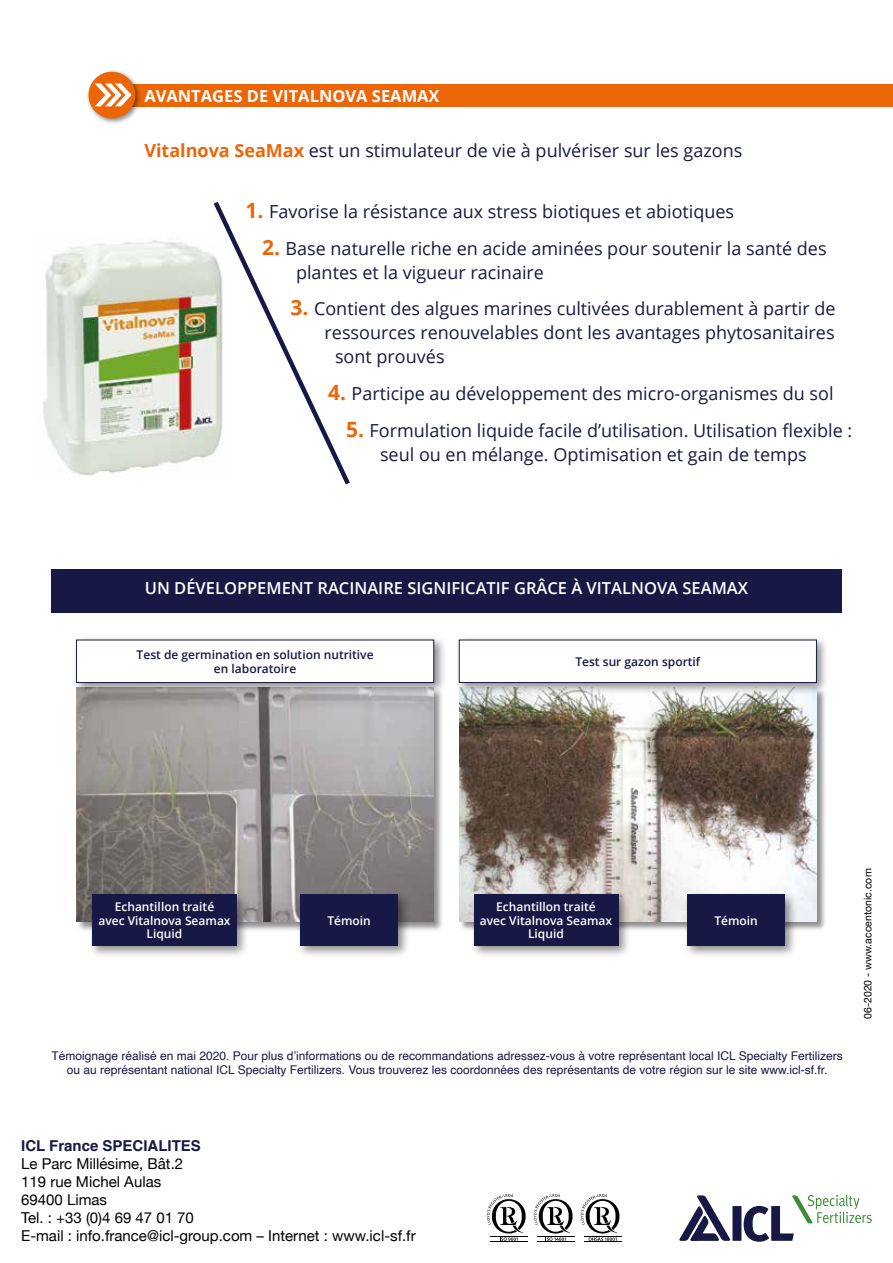
<style>
.page{position:relative;width:893px;height:1263px;background:#fff}
.page>*{position:absolute;margin:0;border:0;box-sizing:border-box;transform-origin:0 0}
.t1{font:18px/24px "Open Sans";color:#171944}
.t2{font:600 16.5px "Open Sans";color:#fff}
.t3{font:700 16.5px "Open Sans";color:#fff}
.t4{font:15px/18px "Helvetica Neue";color:#000}
.t5{font:700 15px "Helvetica";color:#171944}
.t6{font:12px/14.4px "Helvetica";color:#171944;text-align:center}
.t7{font:600 12px/13.5px "Open Sans";color:#fff;text-align:center}
.t8{font:600 12px/13.5px "Open Sans";color:#171944;text-align:center}
.t9{font:10.5px "Helvetica Neue";color:#000}
.s1{font-weight:700;color:#ec6608}
.s2{font-weight:700;font-size:21px;color:#ec6608}
</style>
<div class="page">
<div style="left:51px;top:570px;width:791px;height:43px;background:#171944"></div>
<hr style="left:490px;top:1236px;width:38px;height:1px;background:#000">
<svg style="left:487px;top:1194px;width:39px;height:47px"></svg>
<hr style="left:537px;top:1236px;width:38px;height:1px;background:#000">
<svg style="left:534px;top:1194px;width:38px;height:47px"></svg>
<hr style="left:584px;top:1236px;width:38px;height:1px;background:#000">
<svg style="left:581px;top:1194px;width:38px;height:47px"></svg>
<svg style="left:679px;top:1195px;width:52px;height:46px"></svg>
<div style="left:732px;top:1206px;width:9px;height:35px;background:#171944"></div>
<svg style="left:744px;top:1195px;width:128px;height:47px"></svg>
<div style="left:112px;top:84px;width:781px;height:23px;background:#ec6608"></div>
<div style="left:86px;top:69px;width:56px;height:56px;background:#000;opacity:.45"></div>
<div style="left:89px;top:72px;width:46px;height:46px;background:#ec6608;border-radius:50%"></div>
<svg style="left:95px;top:84px;width:37px;height:22px"></svg>
<img style="left:43px;top:240px;width:167px;height:236px">
<svg style="left:210px;top:201px;width:140px;height:284px"></svg>
<div style="left:76px;top:687px;width:369px;height:245px;background:#000;opacity:.45"></div>
<img style="left:77px;top:695px;width:357px;height:227px">
<div style="left:72px;top:636px;width:374px;height:59px;background:#000;opacity:.45"></div>
<div style="left:77px;top:640px;width:357px;height:42px;background:#fff"></div>
<div style="left:76px;top:640px;width:358px;height:43px;border:1px solid #171944"></div>
<div style="left:88px;top:891px;width:161px;height:67px;background:#000;opacity:.45"></div>
<div style="left:92px;top:895px;width:145px;height:51px;background:#171944"></div>
<div style="left:296px;top:891px;width:115px;height:67px;background:#000;opacity:.45"></div>
<div style="left:300px;top:895px;width:98px;height:51px;background:#171944"></div>
<div style="left:459px;top:688px;width:367px;height:244px;background:#000;opacity:.45"></div>
<img style="left:459px;top:695px;width:357px;height:227px">
<div style="left:455px;top:636px;width:374px;height:59px;background:#000;opacity:.45"></div>
<div style="left:459px;top:640px;width:357px;height:42px;background:#fff"></div>
<div style="left:459px;top:640px;width:358px;height:43px;border:1px solid #171944"></div>
<div style="left:470px;top:891px;width:161px;height:67px;background:#000;opacity:.45"></div>
<div style="left:474px;top:895px;width:144px;height:51px;background:#171944"></div>
<div style="left:683px;top:891px;width:115px;height:67px;background:#000;opacity:.45"></div>
<div style="left:687px;top:895px;width:98px;height:51px;background:#171944"></div>
<p class="t3" style="left:144px;top:85px;width:297px">AVANTAGES DE VITALNOVA SEAMAX</p>
<p class="t1" style="left:144px;top:138px;width:599px"><span class="s1">Vitalnova SeaMax</span> est un stimulateur de vie à pulvériser sur les gazons</p>
<p class="t1" style="left:246px;top:199px;width:490px"><span class="s2">1.</span> Favorise la résistance aux stress biotiques et abiotiques</p>
<p class="t1" style="left:296px;top:236px;width:532px;text-indent:-34px"><span class="s2">2.</span> Base naturelle riche en acide aminées pour soutenir la santé des plantes et la vigueur racinaire</p>
<p class="t1" style="left:291px;top:296px;width:546px"><span class="s2">3.</span> Contient des algues marines cultivées durablement à partir de</p>
<p class="t1" style="left:325px;top:320px;width:511px">ressources renouvelables dont les avantages phytosanitaires</p>
<p class="t1" style="left:335px;top:344px;width:111px">sont prouvés</p>
<p class="t1" style="left:328px;top:381px;width:507px"><span class="s2">4.</span> Participe au développement des micro-organismes du sol</p>
<p class="t1" style="left:380px;top:418px;width:474px;text-indent:-34px"><span class="s2">5.</span> Formulation liquide facile d’utilisation. Utilisation flexible : seul ou en mélange. Optimisation et gain de temps</p>
<p class="t2" style="left:145px;top:577px;width:605px">UN DÉVELOPPEMENT RACINAIRE SIGNIFICATIF GRÂCE À VITALNOVA SEAMAX</p>
<p class="t8" style="left:137px;top:648px;width:238px">Test de germination en solution nutritive en laboratoire</p>
<p class="t8" style="left:575px;top:654px;width:126px">Test sur gazon sportif</p>
<p class="t7" style="left:98px;top:900px;width:134px">Echantillon traité<br>avec Vitalnova Seamax<br>Liquid</p>
<p class="t7" style="left:327px;top:913px;width:45px">Témoin</p>
<p class="t7" style="left:480px;top:900px;width:134px">Echantillon traité<br>avec Vitalnova Seamax<br>Liquid</p>
<p class="t7" style="left:714px;top:913px;width:45px">Témoin</p>
<p class="t6" style="left:51px;top:1049px;width:793px">Témoignage réalisé en mai 2020. Pour plus d’informations ou de recommandations adressez-vous à votre représentant local ICL Specialty Fertilizers ou au représentant national ICL Specialty Fertilizers. Vous trouverez les coordonnées des représentants de votre région sur le site www.icl-sf.fr.</p>
<p class="t9" style="left:860px;top:1019px;width:152px;rotate:-90deg">06-2020 - www.accentonic.com</p>
<p class="t5" style="left:21px;top:1134px;width:181px">ICL France SPECIALITES</p>
<p class="t4" style="left:21px;top:1156px;width:396px">Le Parc Millésime, Bât.2<br>119 rue Michel Aulas<br>69400 Limas<br>Tel. : +33 (0)4 69 47 01 70<br>E-mail : info.france@icl-group.com – Internet : www.icl-sf.fr</p>
</div>
